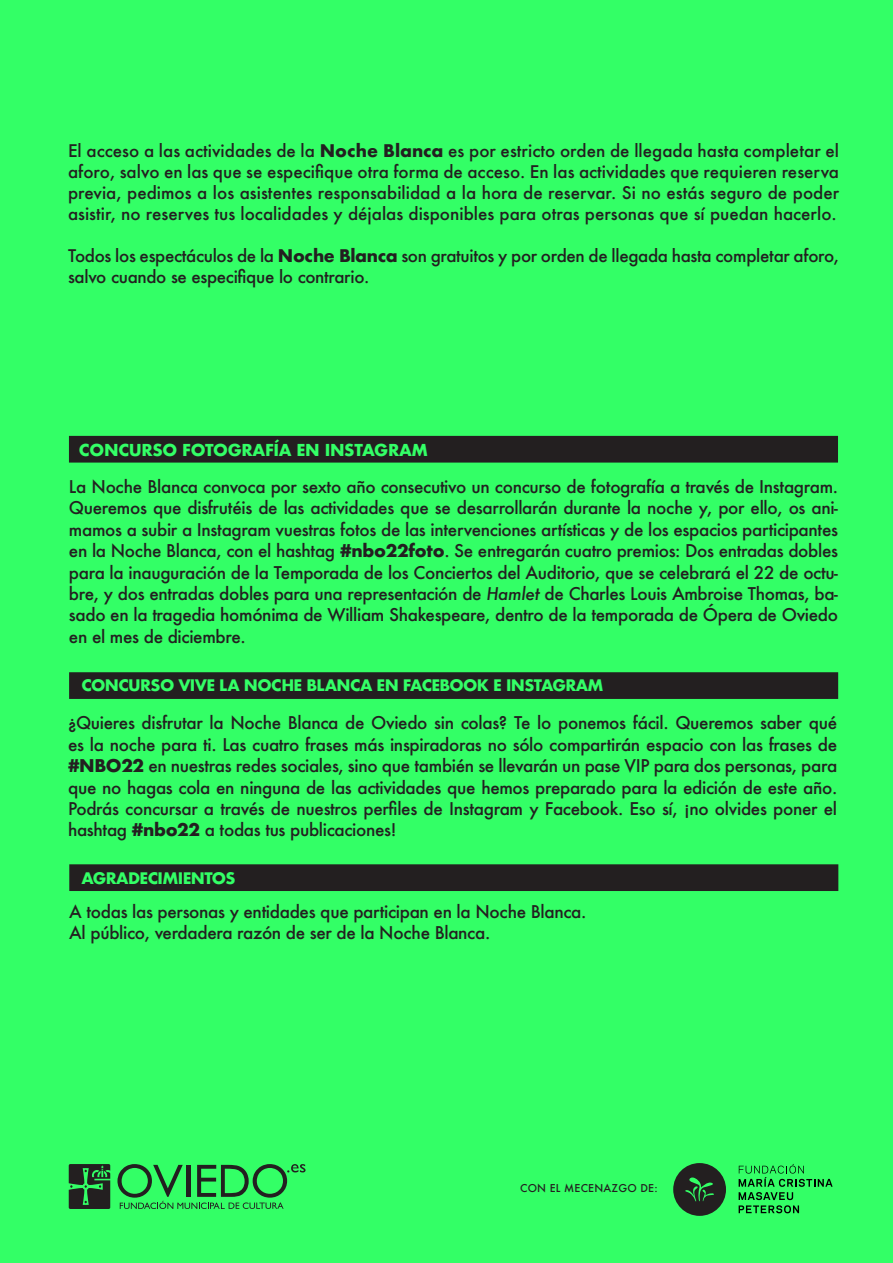
<style>
.page{position:relative;width:893px;height:1263px;background:#3f6}
.page>*{position:absolute;margin:0;border:0;box-sizing:border-box;transform-origin:0 0}
.t1{font:500 17.1px/21.3px "Futura";letter-spacing:-.02em;color:#231f20;text-align:justify}
.t2{font:500 16.95px/21px "Futura";letter-spacing:-.02em;color:#231f20;text-align:justify}
.t3{font:700 16.05px "Futura";letter-spacing:-.02em;color:#3f6}
.t4{font:700 15.45px "Futura";letter-spacing:-.04em;color:#3f6}
.t5{font:500 10.5px "Futura";letter-spacing:.02em;color:#231f20}
.s1{font-weight:700}
.s2{font-style:italic}
</style>
<div class="page">
<svg style="left:69px;top:1164px;width:41px;height:45px;background:#25492d"></svg>
<svg style="left:117px;top:1164px;width:189px;height:45px"></svg>
<div style="left:673px;top:1163px;width:53px;height:53px;background:#231f20;border-radius:50%"></div>
<svg style="left:685px;top:1177px;width:29px;height:24px"></svg>
<svg style="left:739px;top:1164px;width:94px;height:49px"></svg>
<div style="left:69px;top:436px;width:769px;height:27px;background:#231f20"></div>
<div style="left:69px;top:672px;width:769px;height:27px;background:#231f20"></div>
<div style="left:69px;top:864px;width:769px;height:27px;background:#231f20"></div>
<p class="t2" style="left:68px;top:140px;width:773px">El acceso a las actividades de la <span class="s1">Noche Blanca</span> es por estricto orden de llegada hasta completar el aforo, salvo en las que se especifique otra forma de acceso. En las actividades que requieren reserva previa, pedimos a los asistentes responsabilidad a la hora de reservar. Si no estás seguro de poder asistir, no reserves tus localidades y déjalas disponibles para otras personas que sí puedan hacerlo.</p>
<p class="t2" style="left:68px;top:245px;width:773px">Todos los espectáculos de la <span class="s1">Noche Blanca</span> son gratuitos y por orden de llegada hasta completar aforo, salvo cuando se especifique lo contrario.</p>
<p class="t3" style="left:79px;top:438px;width:351px">CONCURSO FOTOGRAFÍA EN INSTAGRAM</p>
<p class="t1" style="left:69px;top:476px;width:771px">La Noche Blanca convoca por sexto año consecutivo un concurso de fotografía a través de Instagram.<br>Queremos que disfrutéis de las actividades que se desarrollarán durante la noche y, por ello, os ani&shy;mamos a subir a Instagram vuestras fotos de las intervenciones artísticas y de los espacios participantes en la Noche Blanca, con el hashtag <span class="s1">#nbo22foto</span>. Se entregarán cuatro premios: Dos entradas dobles para la inauguración de la Temporada de los Conciertos del Auditorio, que se celebrará el 22 de octu&shy;bre, y dos entradas dobles para una representación de <span class="s2">Hamlet</span> de Charles Louis Ambroise Thomas, ba&shy;sado en la tragedia homónima de William Shakespeare, dentro de la temporada de Ópera de Oviedo en el mes de diciembre.</p>
<p class="t4" style="left:81px;top:674px;width:524px">CONCURSO VIVE LA NOCHE BLANCA EN FACEBOOK E INSTAGRAM</p>
<p class="t1" style="left:68px;top:712px;width:771px">¿Quieres disfrutar la Noche Blanca de Oviedo sin colas? Te lo ponemos fácil. Queremos saber qué es la noche para ti. Las cuatro frases más inspiradoras no sólo compartirán espacio con las frases de <span class="s1">#NBO22</span> en nuestras redes sociales, sino que también se llevarán un pase VIP para dos personas, para que no hagas cola en ninguna de las actividades que hemos preparado para la edición de este año.<br>Podrás concursar a través de nuestros perfiles de Instagram y Facebook. Eso sí, ¡no olvides poner el hashtag <span class="s1">#nbo22</span> a todas tus publicaciones!</p>
<p class="t4" style="left:82px;top:866px;width:156px">AGRADECIMIENTOS</p>
<p class="t1" style="left:69px;top:901px;width:519px">A todas las personas y entidades que participan en la Noche Blanca.<br>Al público, verdadera razón de ser de la Noche Blanca.</p>
<p class="t5" style="left:520px;top:1181px;width:139px">CON EL MECENAZGO DE:</p>
</div>
